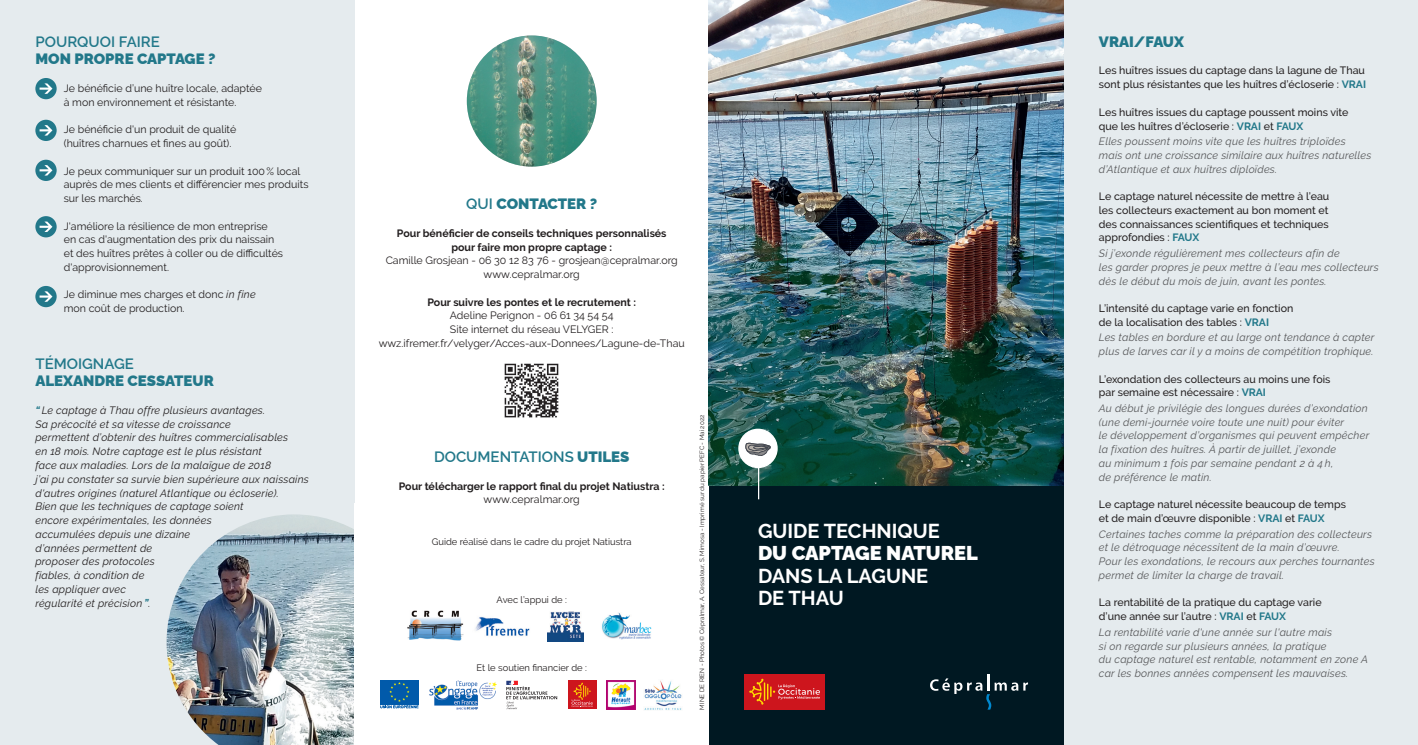
<style>
.page{position:relative;width:1418px;height:745px;background:#fff}
.page>*{position:absolute;margin:0;border:0;box-sizing:border-box;transform-origin:0 0}
.t1{font:700 20px/22.5px "Raleway";color:#fff}
.t2{font:900 20px "Raleway";color:#fff}
.t3{font:900 15px "Raleway";color:#22788a}
.t4{font:600 15px "Raleway";color:#22788a}
.t5{font:italic 10.62px/13.8px "Raleway";letter-spacing:.02em;color:#57585a}
.t6{font:10.62px/13.8px "Raleway";color:#231f20}
.t7{font:500 10.62px/13.8px "Raleway";color:#231f20}
.t8{font:italic 10.62px/13.8px "Raleway";letter-spacing:.02em;color:#231f20}
.t9{font:700 10.62px/13.8px "Raleway";color:#231f20;text-align:center}
.t10{font:9.38px "Raleway";color:#231f20}
.t11{font:6.25px "Raleway";color:#231f20}
.s1{font-style:italic}
.s2{font-weight:700;color:#22788a}
.s3{font-weight:600}
.s4{font-weight:900}
</style>
<div class="page">
<div style="left:1063px;top:0;width:354px;height:744px;background:#e5ebee"></div>
<div style="left:0;top:0;width:354px;height:744px;background:#e5ebee"></div>
<div style="left:35px;top:78px;width:22px;height:21px;background:#22788a;border-radius:50%"></div>
<svg style="left:40px;top:83px;width:12px;height:11px"></svg>
<div style="left:35px;top:120px;width:22px;height:21px;background:#22788a;border-radius:50%"></div>
<svg style="left:40px;top:125px;width:12px;height:10px"></svg>
<div style="left:35px;top:160px;width:22px;height:21px;background:#22788a;border-radius:50%"></div>
<svg style="left:40px;top:165px;width:12px;height:10px"></svg>
<div style="left:35px;top:216px;width:22px;height:21px;background:#22788a;border-radius:50%"></div>
<svg style="left:40px;top:221px;width:12px;height:11px"></svg>
<div style="left:35px;top:286px;width:22px;height:21px;background:#22788a;border-radius:50%"></div>
<svg style="left:40px;top:291px;width:12px;height:10px"></svg>
<img style="left:167px;top:514px;width:187px;height:230px">
<div style="left:709px;top:0;width:354px;height:744px;background:#001822"></div>
<img style="left:709px;top:0;width:354px;height:485px">
<hr style="left:758px;top:467px;width:1px;height:32px;background:#fff">
<img style="left:504px;top:363px;width:55px;height:55px">
<img style="left:407px;top:610px;width:57px;height:30px">
<img style="left:548px;top:611px;width:36px;height:30px">
<img style="left:602px;top:612px;width:49px;height:27px">
<img style="left:475px;top:617px;width:55px;height:19px">
<img style="left:467px;top:35px;width:129px;height:131px">
<div style="left:739px;top:429px;width:38px;height:38px;background:#fff;border-radius:50%"></div>
<div style="left:738px;top:428px;width:39px;height:40px;border:1px solid #fff;border-radius:50%"></div>
<svg style="left:745px;top:442px;width:26px;height:13px"></svg>
<img style="left:607px;top:680px;width:28px;height:28px">
<div style="left:568px;top:680px;width:28px;height:28px;background:#cd151d"></div>
<svg style="left:571px;top:682px;width:22px;height:24px"></svg>
<div style="left:380px;top:679px;width:38px;height:24px;background:#015aaa"></div>
<svg style="left:380px;top:682px;width:38px;height:25px"></svg>
<img style="left:429px;top:680px;width:68px;height:30px">
<img style="left:644px;top:680px;width:38px;height:29px">
<svg style="left:506px;top:680px;width:51px;height:28px"></svg>
<svg style="left:930px;top:674px;width:98px;height:35px"></svg>
<div style="left:744px;top:673px;width:80px;height:36px;background:#cd151d"></div>
<svg style="left:749px;top:678px;width:71px;height:26px"></svg>
<h2 class="t4" style="left:35px;top:30px;width:126px">POURQUOI FAIRE</h2>
<h2 class="t3" style="left:35px;top:47px;width:181px">MON PROPRE CAPTAGE ?</h2>
<p class="t6" style="left:64px;top:81px;width:200px">Je bénéficie d’une huître locale, adaptée à mon environnement et résistante.</p>
<p class="t6" style="left:64px;top:122px;width:174px">Je bénéficie d'un produit de qualité (huîtres charnues et fines au goût).</p>
<p class="t6" style="left:64px;top:164px;width:246px">Je peux communiquer sur un produit 100% local auprès de mes clients et différencier mes produits sur les marchés.</p>
<p class="t6" style="left:64px;top:219px;width:221px">J'améliore la résilience de mon entreprise<br>en cas d'augmentation des prix du naissain et des huîtres prêtes à coller ou de difficultés d'approvisionnement.</p>
<p class="t6" style="left:64px;top:287px;width:193px">Je diminue mes charges et donc <span class="s1">in fine </span>mon coût de production.</p>
<h2 class="t4" style="left:35px;top:351px;width:100px">TÉMOIGNAGE</h2>
<h2 class="t3" style="left:35px;top:369px;width:180px">ALEXANDRE CESSATEUR</h2>
<p class="t8" style="left:35px;top:403px;width:275px"><span class="s2">“</span> Le captage à Thau offre plusieurs avantages.<br>Sa précocité et sa vitesse de croissance<br>permettent d’obtenir des huîtres commercialisables<br>en 18 mois. Notre captage est le plus résistant<br>face aux maladies. Lors de la malaïgue de 2018<br>j’ai pu constater sa survie bien supérieure aux naissains d'autres origines (naturel Atlantique ou écloserie).<br>Bien que les techniques de captage soient<br>encore expérimentales, les données<br>accumulées depuis une dizaine<br>d’années permettent de<br>proposer des protocoles<br>fiables, à condition de<br>les appliquer avec<br>régularité et précision <span class="s2">”</span>.</p>
<h2 class="t3" style="left:466px;top:192px;width:132px"><span class="s3">QUI</span> CONTACTER ?</h2>
<p class="t9" style="left:397px;top:226px;width:271px">Pour bénéficier de conseils techniques personnalisés pour faire mon propre captage :</p>
<p class="t6" style="left:385px;top:253px;width:294px;text-align:center">Camille Grosjean - 06 30 12 83 76 - grosjean@cepralmar.org www.cepralmar.org</p>
<p class="t9" style="left:427px;top:295px;width:210px">Pour suivre les pontes et le recrutement :</p>
<p class="t6" style="left:379px;top:308px;width:307px;text-align:center">Adeline Perignon - 06 61 34 54 54<br>Site internet du réseau VELYGER : wwz.ifremer.fr/velyger/Acces-aux-Donnees/Lagune-de-Thau</p>
<h2 class="t4" style="left:434px;top:444px;width:197px">DOCUMENTATIONS <span class="s4">UTILES</span></h2>
<p class="t9" style="left:399px;top:478px;width:267px">Pour télécharger le rapport final du projet Natiustra :</p>
<p class="t6" style="left:483px;top:492px;width:98px">www.cepralmar.org</p>
<p class="t10" style="left:432px;top:535px;width:201px">Guide réalisé dans le cadre du projet Natiustra</p>
<p class="t10" style="left:496px;top:593px;width:72px">Avec l’appui de :</p>
<p class="t10" style="left:476px;top:662px;width:112px">Et le soutien financier de :</p>
<p class="t11" style="left:698px;top:709px;width:296px;rotate:-90deg">MINE DE RIEN - Photos © Cépralmar, A. Cessateur, S. Mimosa - Imprimé sur du papier PEFC - Mai 2022</p>
<h1 class="t1" style="left:758px;top:519px;width:183px">GUIDE TECHNIQUE</h1>
<h1 class="t2" style="left:758px;top:536px;width:221px">DU CAPTAGE NATUREL</h1>
<h1 class="t1" style="left:758px;top:564px;width:172px">DANS LA LAGUNE<br>DE THAU</h1>
<h2 class="t3" style="left:1098px;top:30px;width:86px">VRAI/FAUX</h2>
<p class="t7" style="left:1098px;top:64px;width:269px">Les huîtres issues du captage dans la lagune de Thau sont plus résistantes que les huîtres d’écloserie : <span class="s2">VRAI</span></p>
<p class="t7" style="left:1098px;top:105px;width:251px">Les huîtres issues du captage poussent moins vite que les huîtres d’écloserie : <span class="s2">VRAI</span> et <span class="s2">FAUX</span></p>
<p class="t5" style="left:1098px;top:134px;width:274px">Elles poussent moins vite que les huîtres triploïdes mais ont une croissance similaire aux huîtres naturelles d’Atlantique et aux huîtres diploïdes.</p>
<p class="t7" style="left:1098px;top:189px;width:232px;text-align:justify">Le captage naturel nécessite de mettre à l’eau les collecteurs exactement au bon moment et des connaissances scientifiques et techniques approfondies : <span class="s2">FAUX</span></p>
<p class="t5" style="left:1098px;top:246px;width:281px">Si j’exonde régulièrement mes collecteurs afin de<br>les garder propres je peux mettre à l’eau mes collecteurs dès le début du mois de juin, avant les pontes.</p>
<p class="t7" style="left:1098px;top:301px;width:196px">L’intensité du captage varie en fonction de la localisation des tables : <span class="s2">VRAI</span></p>
<p class="t5" style="left:1098px;top:330px;width:277px">Les tables en bordure et au large ont tendance à capter plus de larves car il y a moins de compétition trophique.</p>
<p class="t7" style="left:1098px;top:372px;width:233px">L’exondation des collecteurs au moins une fois par semaine est nécessaire : <span class="s2">VRAI</span></p>
<p class="t5" style="left:1098px;top:401px;width:272px">Au début je privilégie des longues durées d’exondation (une demi-journée voire toute une nuit) pour éviter<br>le développement d’organismes qui peuvent empêcher la fixation des huîtres. À partir de juillet, j’exonde<br>au minimum 1 fois par semaine pendant 2 à 4 h,<br>de préférence le matin.</p>
<p class="t7" style="left:1098px;top:497px;width:248px">Le captage naturel nécessite beaucoup de temps et de main d’œuvre disponible : <span class="s2">VRAI</span> et <span class="s2">FAUX</span></p>
<p class="t5" style="left:1098px;top:526px;width:277px">Certaines taches comme la préparation des collecteurs et le détroquage nécessitent de la main d’œuvre.<br>Pour les exondations, le recours aux perches tournantes permet de limiter la charge de travail.</p>
<p class="t7" style="left:1098px;top:595px;width:224px">La rentabilité de la pratique du captage varie d’une année sur l’autre : <span class="s2">VRAI</span> et <span class="s2">FAUX</span></p>
<p class="t5" style="left:1098px;top:624px;width:271px">La rentabilité varie d'une année sur l'autre mais<br>si on regarde sur plusieurs années, la pratique<br>du captage naturel est rentable, notamment en zone A car les bonnes années compensent les mauvaises.</p>
</div>
